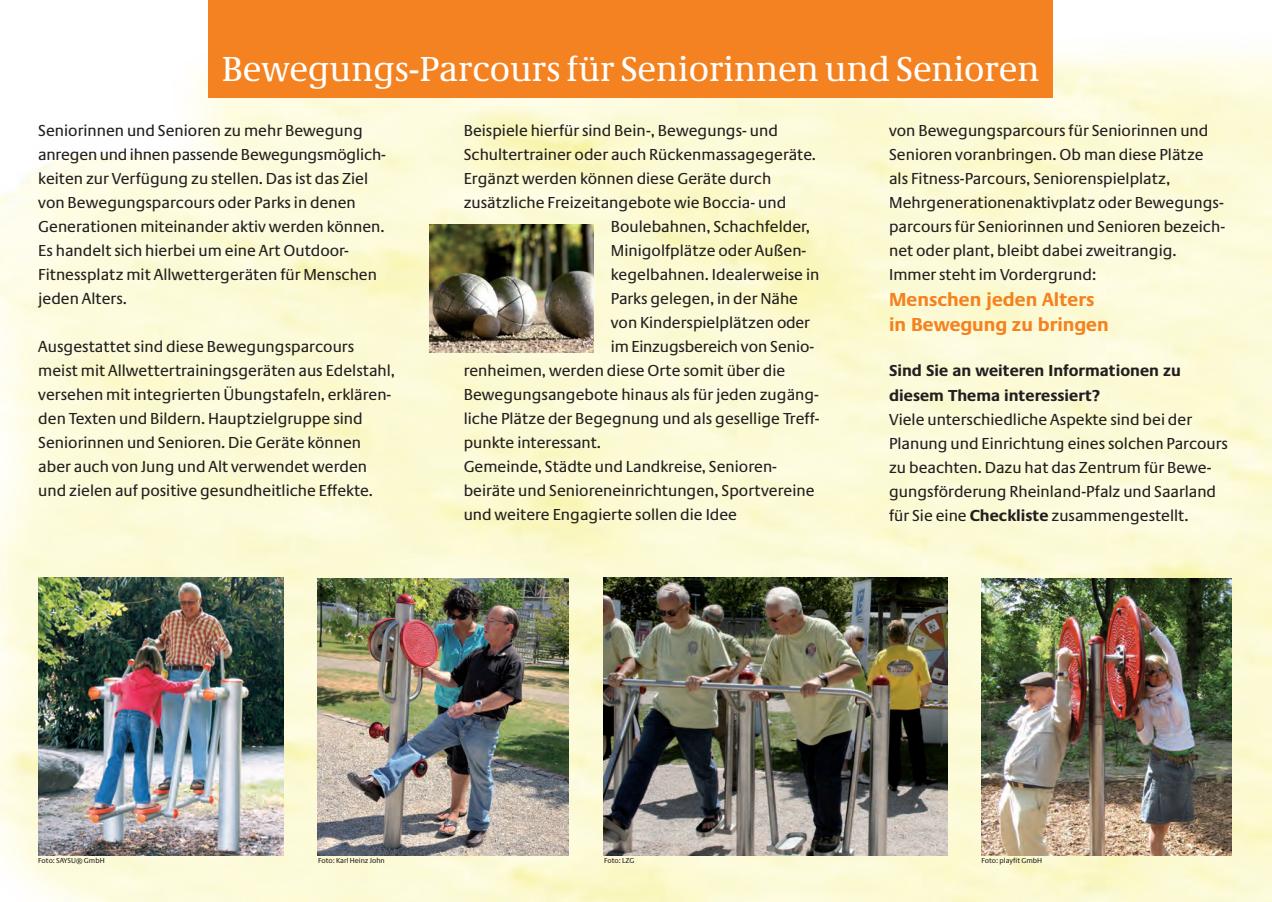
<style>
.page{position:relative;width:1272px;height:902px;background:#fff}
.page>*{position:absolute;margin:0;border:0;box-sizing:border-box;transform-origin:0 0}
.t1{font:36px "Neue Demos";color:#fff}
.t2{font:700 19.5px/25.5px "Neue Praxis Turk";color:#f58220}
.t3{font:16.5px/24px "Neue Praxis";color:#231f20}
.t4{font:700 16.5px/24px "Neue Praxis Turk";color:#231f20}
.t5{font:7.5px "Neue Praxis";color:#231f20}
.s1{font-weight:700}
</style>
<div class="page">
<img style="left:0;top:0;width:1271px;height:901px">
<img style="left:318px;top:578px;width:250px;height:277px">
<img style="left:981px;top:578px;width:250px;height:277px">
<img style="left:38px;top:577px;width:246px;height:278px">
<img style="left:429px;top:224px;width:164px;height:128px">
<img style="left:604px;top:577px;width:343px;height:278px">
<div style="left:208px;top:0;width:844px;height:98px;background:#f58220"></div>
<h1 class="t1" style="left:222px;top:55px;width:819px">Bewegungs-Parcours für Seniorinnen und Senioren</h1>
<p class="t3" style="left:38px;top:120px;width:349px">Seniorinnen und Senioren zu mehr Bewegung anregen und ihnen passende Bewegungsmöglich&shy;keiten zur Verfügung zu stellen. Das ist das Ziel von Bewegungsparcours oder Parks in denen Generationen miteinander aktiv werden können.<br>Es handelt sich hierbei um eine Art Outdoor-Fitnessplatz mit Allwettergeräten für Menschen jeden Alters.</p>
<p class="t3" style="left:38px;top:336px;width:358px">Ausgestattet sind diese Bewegungsparcours meist mit Allwettertrainingsgeräten aus Edelstahl, versehen mit integrierten Übungstafeln, erklären&shy;den Texten und Bildern. Hauptzielgruppe sind Seniorinnen und Senioren. Die Geräte können aber auch von Jung und Alt verwendet werden und zielen auf positive gesundheitliche Effekte.</p>
<p class="t3" style="left:463px;top:120px;width:316px">Beispiele hierfür sind Bein-, Bewegungs- und</p>
<p class="t3" style="left:463px;top:144px;width:354px">Schultertrainer oder auch Rückenmassagegeräte.</p>
<p class="t3" style="left:463px;top:168px;width:309px">Ergänzt werden können diese Geräte durch</p>
<p class="t3" style="left:463px;top:192px;width:324px">zusätz liche Freizeitangebote wie Boccia- und</p>
<p class="t3" style="left:610px;top:216px;width:201px">Boulebahnen, Schachfelder,</p>
<p class="t3" style="left:610px;top:240px;width:197px">Minigolfplätze oder Außen-</p>
<p class="t3" style="left:610px;top:264px;width:210px">kegelbahnen. Idealerweise in</p>
<p class="t3" style="left:610px;top:288px;width:189px">Parks gelegen, in der Nähe</p>
<p class="t3" style="left:610px;top:312px;width:201px">von Kinderspielplätzen oder</p>
<p class="t3" style="left:610px;top:336px;width:205px">im Einzugs bereich von Senio-</p>
<p class="t3" style="left:463px;top:360px;width:323px">renheimen, werden diese Orte somit über die</p>
<p class="t3" style="left:463px;top:384px;width:357px">Bewegungsangebote hinaus als für jeden zugäng-</p>
<p class="t3" style="left:463px;top:408px;width:357px">liche Plätze der Begegnung und als gesellige Treff-</p>
<p class="t3" style="left:463px;top:432px;width:139px">punkte interessant.</p>
<p class="t3" style="left:463px;top:456px;width:315px">Gemeinde, Städte und Landkreise, Senioren -</p>
<p class="t3" style="left:463px;top:480px;width:352px">beiräte und Senioreneinrichtungen, Sportvereine</p>
<p class="t3" style="left:463px;top:504px;width:275px">und weitere Engagierte sollen die Idee</p>
<p class="t3" style="left:889px;top:120px;width:337px">von Bewegungsparcours für Seniorinnen und Senioren voranbringen. Ob man diese Plätze als Fitness-Parcours, Seniorenspielplatz, Mehrgenerationenaktivplatz oder Bewegungs&shy;parcours für Seniorinnen und Senioren bezeich&shy;net oder plant, bleibt dabei zweitrangig.<br>Immer steht im Vordergrund:</p>
<p class="t2" style="left:889px;top:288px;width:221px">Menschen jeden Alters in Bewegung zu bringen</p>
<p class="t4" style="left:889px;top:360px;width:293px">Sind Sie an weiteren Informationen zu diesem Thema interessiert?</p>
<p class="t3" style="left:889px;top:408px;width:340px">Viele unterschiedliche Aspekte sind bei der Planung und Einrichtung eines solchen Parcours zu beachten. Dazu hat das Zentrum für Bewe&shy;gungsförderung Rheinland-Pfalz und Saarland für Sie eine <span class="s1">Checkliste</span> zusammengestellt.</p>
<p class="t5" style="left:38px;top:858px;width:68px">Foto: SAYSU® GmbH</p>
<p class="t5" style="left:318px;top:858px;width:68px">Foto: Karl Heinz John</p>
<p class="t5" style="left:604px;top:858px;width:32px">Foto: LZG</p>
<p class="t5" style="left:981px;top:858px;width:62px">Foto: playfit GmbH</p>
</div>
